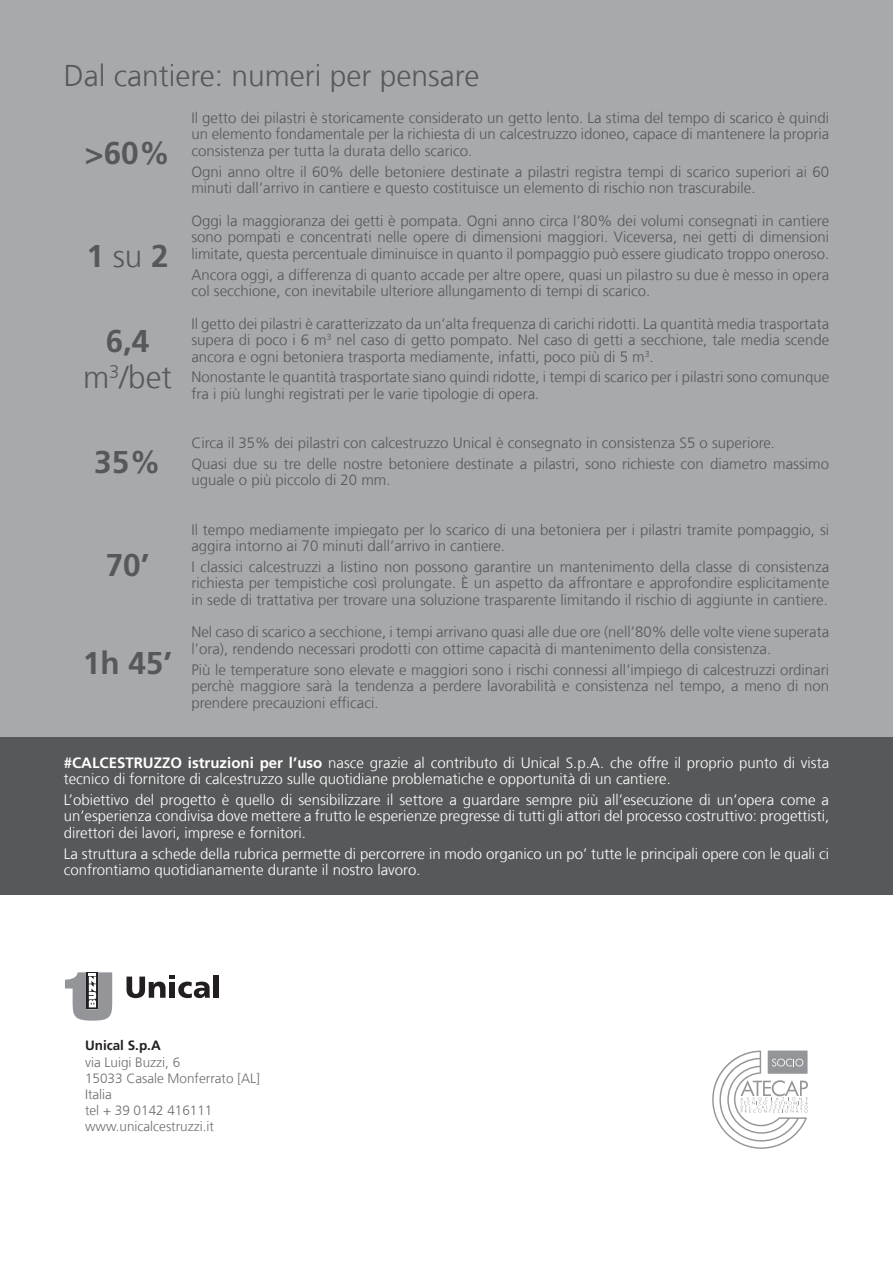
<style>
.page{position:relative;width:893px;height:1263px;background:#fff}
.page>*{position:absolute;margin:0;border:0;box-sizing:border-box;transform-origin:0 0}
.t1{font:700 31.5px "Frutiger LT Com";color:#57585a}
.t2{font:300 31.5px "Frutiger LT Com";color:#57585a}
.t3{font:300 30px "Frutiger LT Com";color:#57585a}
.t4{font:300 15px/16.5px "Frutiger LT Com";color:#57585a}
.t5{font:300 15px/16.5px "Frutiger LT Com";color:#fff}
.t6{font:300 13.5px "Frutiger LT Com";color:#6c6d70}
.t7{font:700 13.5px "Frutiger LT Com";color:#231f20}
.s1{font-weight:300}
.s2{font-weight:700}
</style>
<div class="page">
<div style="left:0;top:737px;width:893px;height:158px;background:#57585a"></div>
<div style="left:0;top:0;width:893px;height:737px;background:#a8a9ad"></div>
<svg style="left:712px;top:1050px;width:96px;height:99px"></svg>
<svg style="left:127px;top:975px;width:83px;height:23px"></svg>
<div style="left:213px;top:975px;width:6px;height:23px;background:#231f20"></div>
<svg style="left:65px;top:972px;width:47px;height:49px"></svg>
<p class="t3" style="left:64px;top:57px;width:417px">Dal cantiere: numeri per pensare</p>
<p class="t4" style="left:191px;top:109px;width:639px;text-align:justify">Il getto dei pilastri è storicamente considerato un getto lento. La stima del tempo di scarico è quindi un elemento fondamentale per la richiesta di un calcestruzzo idoneo, capace di mantenere la propria consistenza per tutta la durata dello scarico.</p>
<p class="t4" style="left:191px;top:163px;width:639px">Ogni anno oltre il 60% delle betoniere destinate a pilastri registra tempi di scarico superiori ai 60 minuti dall’arrivo in cantiere e questo costituisce un elemento di rischio non trascurabile.</p>
<p class="t1" style="left:85px;top:134px;width:87px">&gt;60%</p>
<p class="t1" style="left:86px;top:237px;width:84px">1 <span class="s1">su</span> 2</p>
<p class="t1" style="left:106px;top:322px;width:45px">6,4</p>
<p class="t2" style="left:83px;top:358px;width:90px">m<sup>3</sup>/bet</p>
<p class="t1" style="left:94px;top:443px;width:68px">35%</p>
<p class="t1" style="left:106px;top:545px;width:45px">70’</p>
<p class="t1" style="left:83px;top:643px;width:91px">1h 45’</p>
<p class="t4" style="left:191px;top:212px;width:639px;text-align:justify">Oggi la maggioranza dei getti è pompata. Ogni anno circa l’80% dei volumi consegnati in cantiere sono pompati e concentrati nelle opere di dimensioni maggiori. Viceversa, nei getti di dimensioni limitate, questa percentuale diminuisce in quanto il pompaggio può essere giudicato troppo oneroso.</p>
<p class="t4" style="left:191px;top:266px;width:639px">Ancora oggi, a differenza di quanto accade per altre opere, quasi un pilastro su due è messo in opera col secchione, con inevitabile ulteriore allungamento di tempi di scarico.</p>
<p class="t4" style="left:191px;top:315px;width:639px;text-align:justify">Il getto dei pilastri è caratterizzato da un’alta frequenza di carichi ridotti. La quantità media trasportata supera di poco i 6 m<sup>3</sup> nel caso di getto pompato. Nel caso di getti a secchione, tale media scende ancora e ogni betoniera trasporta mediamente, infatti, poco più di 5 m<sup>3</sup>.</p>
<p class="t4" style="left:191px;top:369px;width:639px">Nonostante le quantità trasportate siano quindi ridotte, i tempi di scarico per i pilastri sono comunque fra i più lunghi registrati per le varie tipologie di opera.</p>
<p class="t4" style="left:191px;top:434px;width:585px">Circa il 35% dei pilastri con calcestruzzo Unical è consegnato in consistenza S5 o superiore.</p>
<p class="t4" style="left:191px;top:455px;width:639px">Quasi due su tre delle nostre betoniere destinate a pilastri, sono richieste con diametro massimo uguale o più piccolo di 20 mm.</p>
<p class="t4" style="left:191px;top:521px;width:639px">Il tempo mediamente impiegato per lo scarico di una betoniera per i pilastri tramite pompaggio, si aggira intorno ai 70 minuti dall’arrivo in cantiere.</p>
<p class="t4" style="left:191px;top:558px;width:639px;text-align:justify">I classici calcestruzzi a listino non possono garantire un mantenimento della classe di consistenza richiesta per tempistiche così prolungate. È un aspetto da affrontare e approfondire esplicitamente in sede di trattativa per trovare una soluzione trasparente limitando il rischio di aggiunte in cantiere.</p>
<p class="t4" style="left:191px;top:624px;width:639px">Nel caso di scarico a secchione, i tempi arrivano quasi alle due ore (nell’80% delle volte viene superata l’ora), rendendo necessari prodotti con ottime capacità di mantenimento della consistenza.</p>
<p class="t4" style="left:191px;top:661px;width:639px;text-align:justify">Più le temperature sono elevate e maggiori sono i rischi connessi all’impiego di calcestruzzi ordinari perchè maggiore sarà la tendenza a perdere lavorabilità e consistenza nel tempo, a meno di non prendere precauzioni efficaci.</p>
<p class="t5" style="left:64px;top:754px;width:767px"><span class="s2">#CALCESTRUZZO istruzioni per l’uso</span> nasce grazie al contributo di Unical S.p.A. che offre il proprio punto di vista tecnico di fornitore di calcestruzzo sulle quotidiane problematiche e opportunità di un cantiere.</p>
<p class="t5" style="left:64px;top:791px;width:767px;text-align:justify">L’obiettivo del progetto è quello di sensibilizzare il settore a guardare sempre più all’esecuzione di un’opera come a un’esperienza condivisa dove mettere a frutto le esperienze pregresse di tutti gli attori del processo costruttivo: progettisti, direttori dei lavori, imprese e fornitori.</p>
<p class="t5" style="left:64px;top:845px;width:767px">La struttura a schede della rubrica permette di percorrere in modo organico un po’ tutte le principali opere con le quali ci confrontiamo quotidianamente durante il nostro lavoro.</p>
<p class="t7" style="left:85px;top:1037px;width:77px">Unical S.p.A</p>
<p class="t6" style="left:85px;top:1054px;width:97px">via Luigi Buzzi, 6</p>
<p class="t6" style="left:85px;top:1070px;width:176px">15033 Casale Monferrato [AL]</p>
<p class="t6" style="left:85px;top:1086px;width:28px">Italia</p>
<p class="t6" style="left:85px;top:1102px;width:129px">tel + 39 0142 416111</p>
<p class="t6" style="left:85px;top:1118px;width:130px">www.unicalcestruzzi.it</p>
</div>
